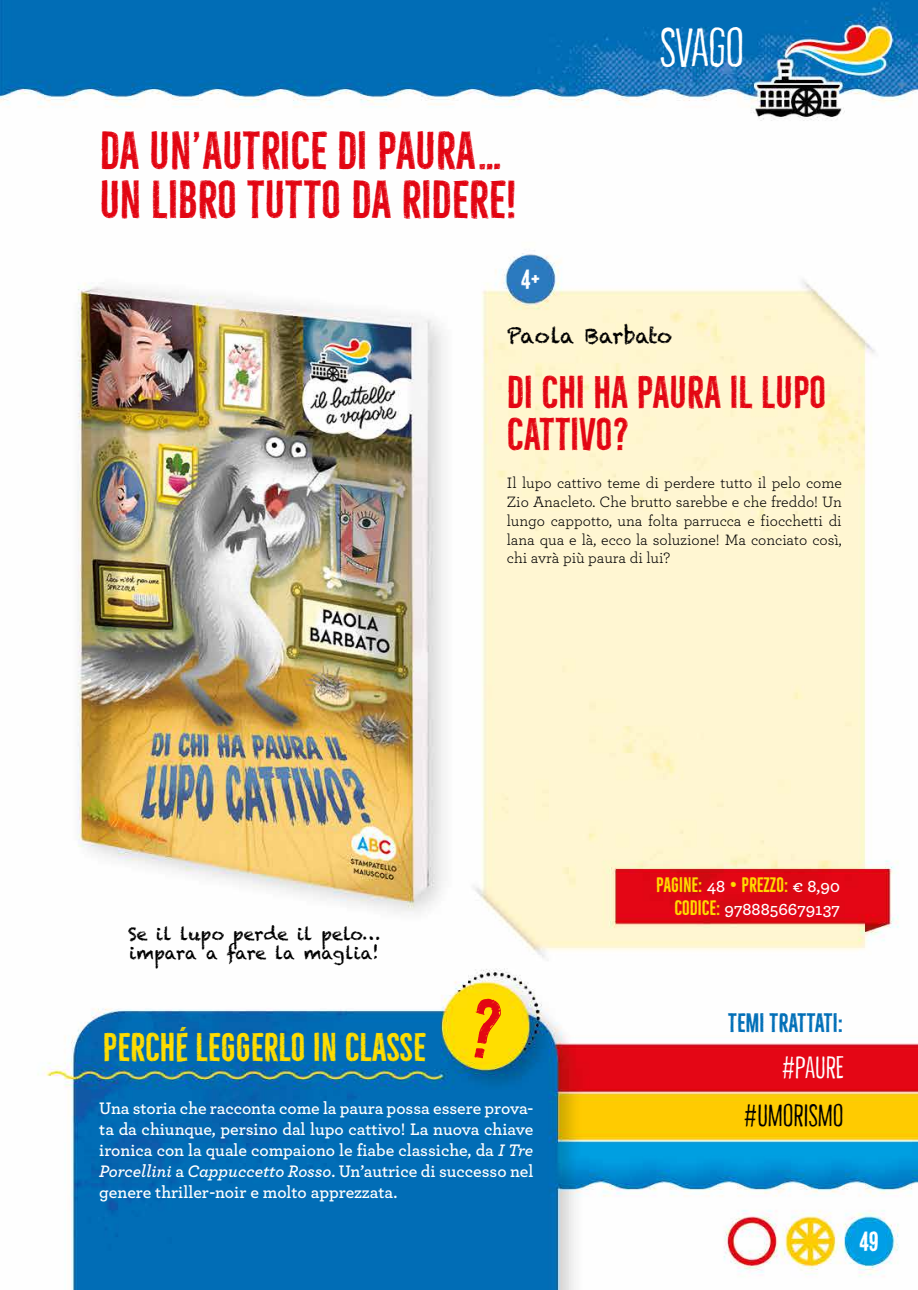
<style>
.page{position:relative;width:918px;height:1290px;background:#fff}
.page>*{position:absolute;margin:0;border:0;box-sizing:border-box;transform-origin:0 0}
.t1{font:49px/49px "Bellfort Draw";color:#e30613}
.t2{font:100 49px "Bellfort Draw Rough";color:#fff}
.t3{font:42px/42px "Bellfort Draw";color:#e30613}
.t4{font:36.75px "Bellfort Draw";color:#fd0}
.t5{font:100 28px "Bellfort Draw Rough";color:#000}
.t6{font:100 28px "Bellfort Draw Rough";color:#fff}
.t7{font:25.55px "Bellfort Draw";color:#fff}
.t8{font:24.5px "Bellfort Draw";color:#006eb7}
.t9{font:21px "Chalkduster";letter-spacing:-.02em;color:#000}
.t10{font:19.25px "Bellfort Draw";color:#fd0}
.t11{font:600 17.5px/21px "Archer";color:#fff;text-align:justify}
.t12{font:17.5px/19.2px "Chalkduster";color:#000}
.t13{font:15.75px/18.9px "Archer";color:#000;text-align:justify}
.s1{font-style:italic}
.s2{font-family:"Archer";font-weight:600;font-size:17.5px;color:#fff}
.s3{font-family:"Bellfort Draw";font-weight:400;font-size:19.25px;color:#fd0}
</style>
<div class="page">
<img style="left:0;top:0;width:918px;height:1290px">
<div style="left:468px;top:997px;width:35px;height:63px;background:#ffde00"></div>
<h1 class="t1" style="left:99px;top:127px;width:419px">DA UN’AUTRICE DI PAURA…<br>UN LIBRO TUTTO DA RIDERE!</h1>
<h3 class="t7" style="left:521px;top:264px;width:21px">4+</h3>
<h1 class="t2" style="left:660px;top:18px;width:86px">SVAGO</h1>
<p class="t9" style="left:507px;top:323px;width:167px">Paola Barbato</p>
<h2 class="t3" style="left:507px;top:372px;width:321px">DI CHI HA PAURA IL LUPO<br>CATTIVO?</h2>
<p class="t13" style="left:507px;top:472px;width:336px">Il lupo cattivo teme di perdere tutto il pelo come Zio Anacleto. Che brutto sarebbe e che freddo! Un lungo cappotto, una folta parrucca e fiocchetti di lana qua e là, ecco la soluzione! Ma conciato così, chi avrà più paura di lui?</p>
<p class="t12" style="left:128px;top:924px;width:254px">Se il lupo perde il pelo… impara a fare la maglia!</p>
<h3 class="t4" style="left:103px;top:1025px;width:324px">PERCHÉ LEGGERLO IN CLASSE</h3>
<p class="t11" style="left:99px;top:1097px;width:436px">Una storia che racconta come la paura possa essere prova&shy;ta da chiunque, persino dal lupo cattivo! La nuova chiave ironica con la quale compaiono le fiabe classiche, da <span class="s1">I Tre Porcellini</span> a <span class="s1">Cappuccetto Rosso</span>. Un’autrice di successo nel genere thriller-noir e molto apprezzata.</p>
<p class="t10" style="left:656px;top:873px;width:185px">PAGINE: <span class="s2">48</span> • PREZZO: <span class="s2">€ 8,90</span></p>
<p class="t11" style="left:674px;top:898px;width:167px"><span class="s3">CODICE:</span> 9788856679137</p>
<h3 class="t8" style="left:728px;top:1008px;width:117px">TEMI TRATTATI:</h3>
<h3 class="t6" style="left:782px;top:1051px;width:63px">#PAURE</h3>
<h3 class="t5" style="left:744px;top:1099px;width:101px">#UMORISMO</h3>
<h3 class="t7" style="left:859px;top:1225px;width:21px">49</h3>
</div>
